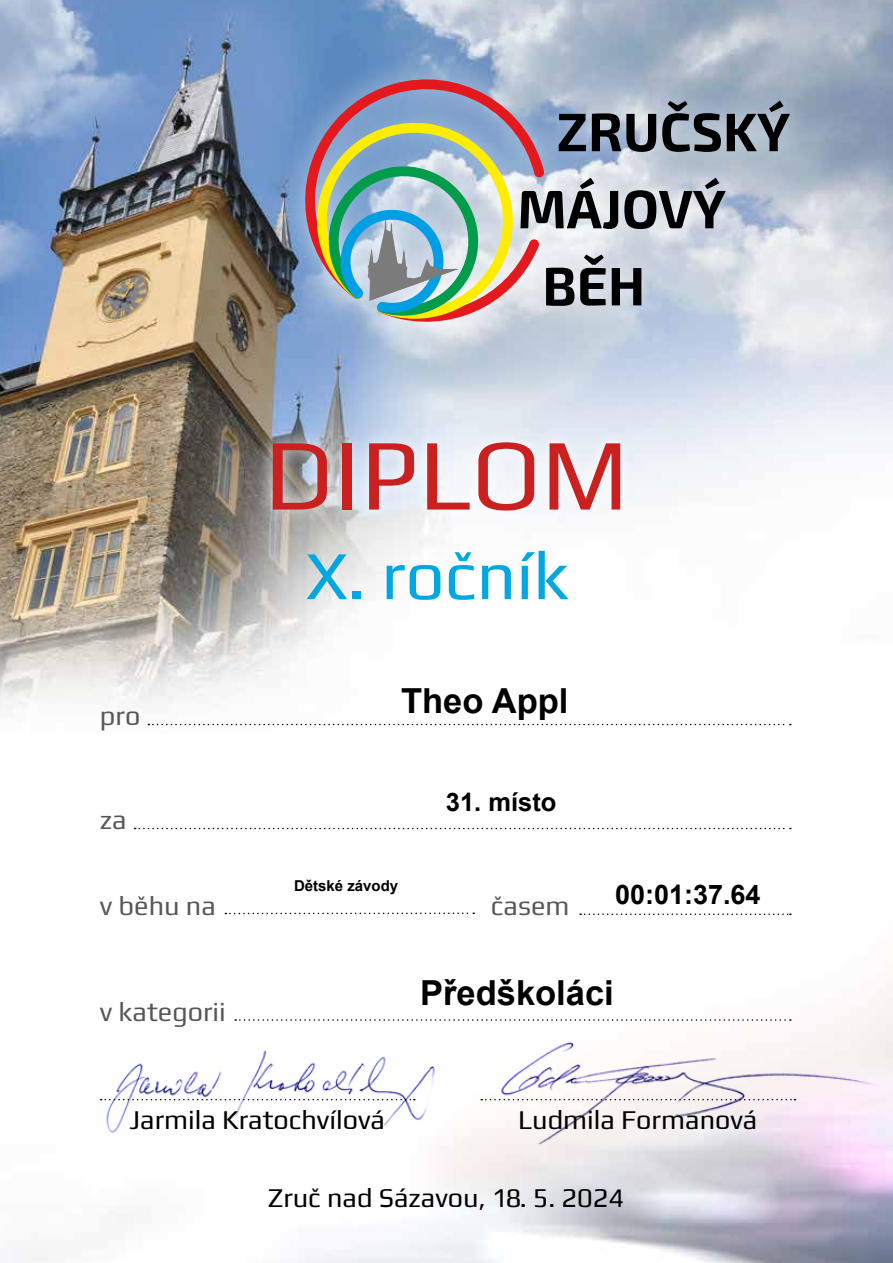
<style>
.page{position:relative;width:893px;height:1263px;background:#fff}
.page>*{position:absolute;margin:0;border:0;box-sizing:border-box;transform-origin:0 0}
.t1{font:102px "Play";color:#ca2120}
.t2{font:69px "Play";color:#00a7e2}
.t3{font:700 34.5px "Arial";color:#000}
.t4{font:27px "Play";color:#000}
.t5{font:27px "Play";color:#575756}
.t6{font:700 27px "Arial";color:#000}
.t7{font:700 25.5px "Arial";color:#000}
.t8{font:700 15px "Arial";color:#000}
.s1{font-style:inherit}
</style>
<div class="page">
<img style="left:0;top:0;width:893px;height:1263px">
<div style="left:278px;top:52px;width:537px;height:297px;background:#fff;opacity:.75"></div>
<svg style="left:296px;top:68px;width:255px;height:262px"></svg>
<svg style="left:311px;top:101px;width:479px;height:223px"></svg>
<svg style="left:481px;top:1099px;width:13px;height:1px"></svg>
<svg style="left:257px;top:428px;width:379px;height:98px"></svg>
<svg style="left:148px;top:724px;width:643px;height:1px"></svg>
<svg style="left:235px;top:1019px;width:556px;height:2px"></svg>
<svg style="left:580px;top:913px;width:211px;height:2px"></svg>
<svg style="left:225px;top:912px;width:249px;height:2px"></svg>
<svg style="left:135px;top:828px;width:656px;height:1px"></svg>
<img style="left:100px;top:1044px;width:342px;height:91px">
<img style="left:494px;top:1040px;width:382px;height:105px">
<h1 class="t1" style="left:264px;top:404px;width:366px">DIPLOM</h1>
<p class="t5" style="left:100px;top:697px;width:42px">pro</p>
<p class="t5" style="left:100px;top:801px;width:28px">za</p>
<h2 class="t2" style="left:306px;top:528px;width:264px">X. ročník</h2>
<p class="t3" style="left:401px;top:678px;width:169px">Theo Appl</p>
<p class="t7" style="left:446px;top:785px;width:112px">31. místo</p>
<p class="t8" style="left:294px;top:876px;width:106px">Dětské závody</p>
<p class="t5" style="left:100px;top:887px;width:117px">v běhu na</p>
<p class="t5" style="left:491px;top:887px;width:80px">časem</p>
<p class="t6" style="left:615px;top:877px;width:147px">00:01:37.64</p>
<p class="t5" style="left:100px;top:993px;width:127px">v kategorii</p>
<p class="t3" style="left:420px;top:970px;width:195px">Předškoláci</p>
<p class="t4" style="left:129px;top:1100px;width:257px">Jarmila Kratochvílová</p>
<p class="t4" style="left:518px;top:1100px;width:241px">Ludmila Formanová</p>
<p class="t4" style="left:268px;top:1179px;width:358px">Zruč nad Sázavou, 1<span class="s1">8</span>. 5. 202<span class="s1">4</span></p>
</div>
